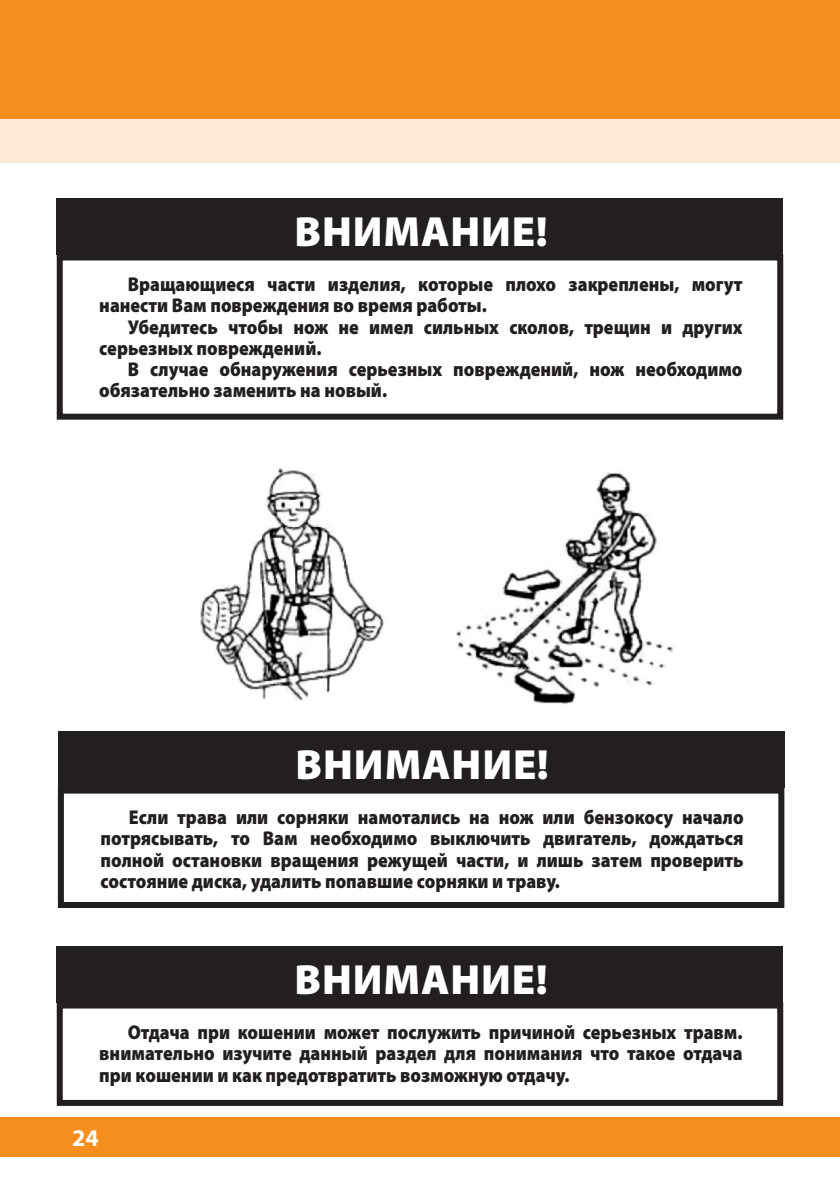
<style>
.page{position:relative;width:840px;height:1191px;background:#fff}
.page>*{position:absolute;margin:0;border:0;box-sizing:border-box;transform-origin:0 0}
.t1{font:900 42.4px "Myriad Pro";letter-spacing:.02em;color:#fff}
.t2{font:700 24px "Myriad Pro";color:#fff}
.t3{font:900 20px/21.2px "Myriad Pro";color:#231f20;scale:.9 1}
</style>
<div class="page">
<div style="left:0;top:0;width:839px;height:119px;background:#f68e1e"></div>
<div style="left:0;top:1117px;width:839px;height:40px;background:#f68e1e"></div>
<div style="left:0;top:119px;width:839px;height:44px;background:#fee9d5"></div>
<img style="left:200px;top:468px;width:473px;height:236px">
<div style="left:58px;top:787px;width:725px;height:121px;border:6px solid #231f20"></div>
<div style="left:58px;top:731px;width:725px;height:56px;background:#231f20"></div>
<div style="left:57px;top:1002px;width:725px;height:104px;border:6px solid #231f20"></div>
<div style="left:57px;top:946px;width:725px;height:56px;background:#231f20"></div>
<div style="left:57px;top:254px;width:725px;height:166px;border:6px solid #231f20"></div>
<div style="left:57px;top:198px;width:725px;height:57px;background:#231f20"></div>
<h1 class="t1" style="left:294px;top:203px;width:255px">ВНИМАНИЕ!</h1>
<p class="t3" style="left:99px;top:273px;width:715px;text-indent:28px">Вращающиеся части изделия, которые плохо закреплены, могут нанести Вам повреждения во время работы.</p>
<p class="t3" style="left:99px;top:315px;width:715px;text-indent:28px">Убедитесь чтобы нож не имел сильных сколов, трещин и других серьезных повреждений.</p>
<p class="t3" style="left:99px;top:358px;width:715px;text-indent:28px">В случае обнаружения серьезных повреждений, нож необходимо обязательно заменить на новый.</p>
<h1 class="t1" style="left:295px;top:736px;width:255px">ВНИМАНИЕ!</h1>
<p class="t3" style="left:100px;top:806px;width:715px;text-align:justify;text-indent:28px">Если трава или сорняки намотались на нож или бензокосу начало потрясывать, то Вам необходимо выключить двигатель, дождаться полной остановки вращения режущей части, и лишь затем проверить состояние диска, удалить попавшие сорняки и траву.</p>
<h1 class="t1" style="left:294px;top:951px;width:255px">ВНИМАНИЕ!</h1>
<p class="t3" style="left:99px;top:1021px;width:715px;text-align:justify;text-indent:28px">Отдача при кошении может послужить причиной серьезных травм. внимательно изучите данный раздел для понимания что такое отдача при кошении и как предотвратить возможную отдачу.</p>
<p class="t2" style="left:72px;top:1122px;width:28px">24</p>
</div>
